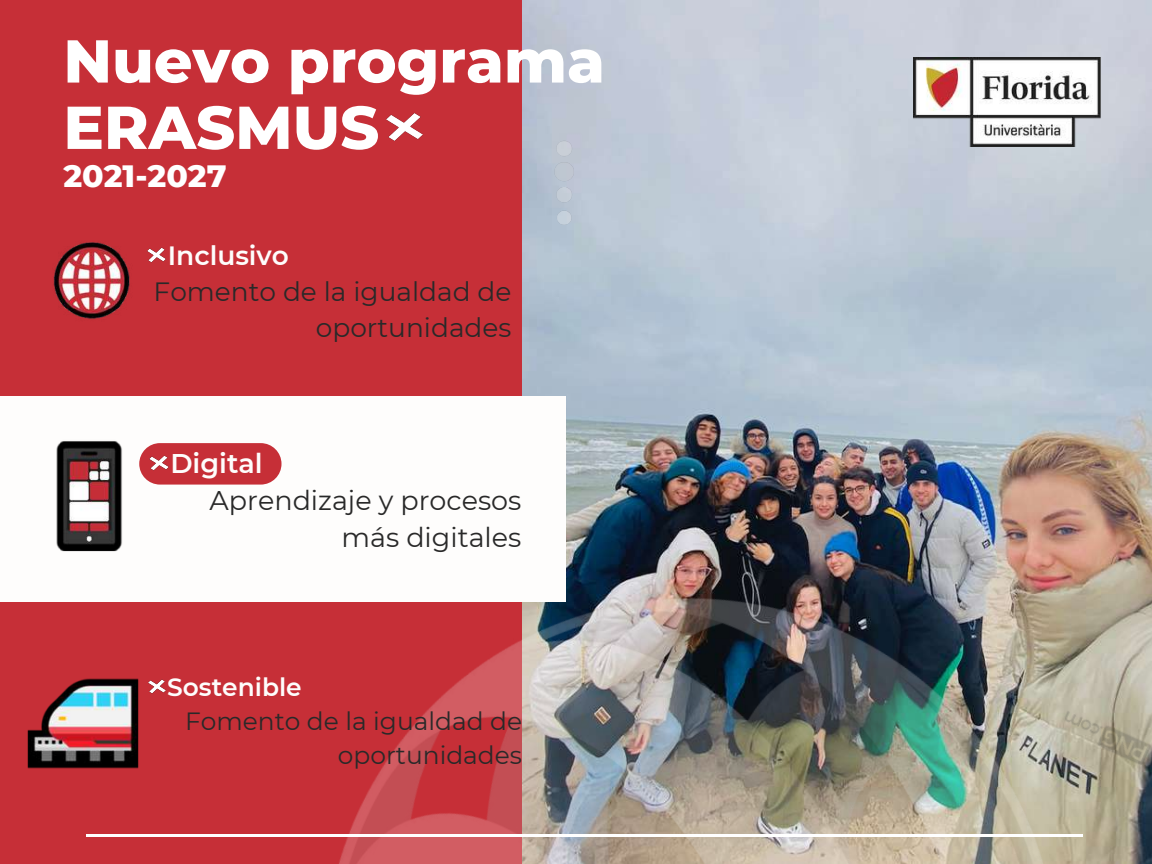
<style>
.page{position:relative;width:1152px;height:864px;background:#c62f37}
.page>*{position:absolute;margin:0;border:0;box-sizing:border-box;transform-origin:0 0}
.t1{font:800 60.45px/66.3px "Montserrat";color:#fff}
.t2{font:800 31.5px "Montserrat";color:#fff}
.t3{font:27px/37.2px "Montserrat";color:#292929;text-align:right}
.t4{font:600 27px "Montserrat";color:#fefdfc}
.t5{font:26.4px/36.3px "Montserrat";color:#292929;text-align:right}
.t6{font:600 26.4px "Montserrat";color:#fefdfc}
.t7{font:24.9px/34.2px "Montserrat";color:#292929;text-align:right}
.t8{font:600 24.9px "Montserrat";color:#fefdfc}
</style>
<div class="page">
<img style="left:522px;top:0;width:630px;height:436px">
<img style="left:164px;top:436px;width:988px;height:428px">
<hr style="left:86px;top:834px;width:997px;height:2px;background:#fff">
<img style="left:386px;top:113px;width:37px;height:28px">
<img style="left:552px;top:137px;width:24px;height:92px">
<img style="left:147px;top:247px;width:19px;height:16px">
<img style="left:53px;top:242px;width:77px;height:77px">
<div style="left:0;top:396px;width:566px;height:206px;background:#fefdfc"></div>
<img style="left:148px;top:679px;width:19px;height:15px">
<img style="left:914px;top:58px;width:186px;height:89px">
<div style="left:139px;top:443px;width:143px;height:42px;background:#c62f37;border-radius:21px"></div>
<img style="left:149px;top:455px;width:20px;height:16px">
<img style="left:56px;top:441px;width:66px;height:111px">
<img style="left:27px;top:678px;width:112px;height:91px">
<h1 class="t1" style="left:63px;top:28px;width:543px">Nuevo programa<br>ERASMUS</h1>
<p class="t2" style="left:63px;top:157px;width:165px">2021-2027</p>
<p class="t6" style="left:168px;top:239px;width:123px">Inclusivo</p>
<p class="t5" style="left:154px;top:273px;width:359px">Fomento de la igualdad de oportunidades</p>
<p class="t4" style="left:170px;top:447px;width:94px">Digital</p>
<p class="t3" style="left:210px;top:482px;width:313px">Aprendizaje y procesos más digitales</p>
<p class="t8" style="left:167px;top:672px;width:136px">Sostenible</p>
<p class="t7" style="left:185px;top:704px;width:339px">Fomento de la igualdad de oportunidades</p>
</div>
